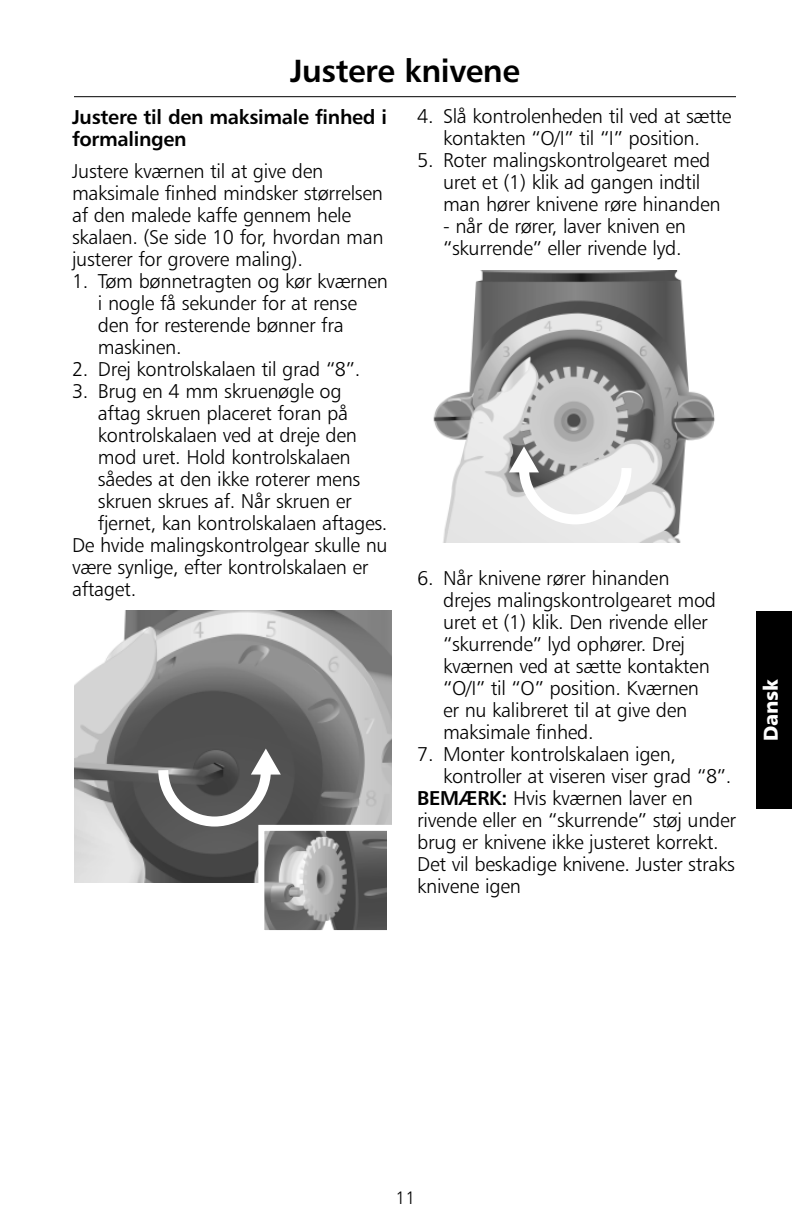
<style>
.page{position:relative;width:792px;height:1224px;background:#fff}
.page>*{position:absolute;margin:0;border:0;box-sizing:border-box;transform-origin:0 0}
.t1{font:32px "Humanist 777 BT Bold B";letter-spacing:-.015em;color:#000}
.t2{font:20px/22px "Humanist 777 BT Light B";letter-spacing:-.015em;color:#000}
.t3{font:20px/22px "Humanist 777 BT Bold B";letter-spacing:-.015em;color:#000}
.t4{font:20px "Humanist 777 BT Black B";color:#fff}
.t5{font:18px "Humanist 777 BT Light B";color:#000}
.s1{font-family:"Humanist 777 BT Bold B"}
</style>
<div class="page">
<div style="left:756px;top:611px;width:36px;height:198px;background:#000"></div>
<hr style="left:74px;top:96px;width:662px;height:1px;background:#000">
<img style="left:74px;top:611px;width:318px;height:272px">
<svg style="left:153px;top:749px;width:128px;height:83px"></svg>
<img style="left:265px;top:832px;width:121px;height:97px">
<div style="left:258px;top:825px;width:135px;height:111px;border:6px solid #fff"></div>
<img style="left:433px;top:270px;width:282px;height:272px">
<svg style="left:509px;top:446px;width:128px;height:83px"></svg>
<h1 class="t1" style="left:290px;top:57px;width:231px">Justere knivene</h1>
<p class="t3" style="left:72px;top:107px;width:317px">Justere til den maksimale finhed i formalingen</p>
<p class="t2" style="left:72px;top:161px;width:313px">Justere kværnen til at give den maksimale finhed mindsker størrelsen af den malede kaffe gennem hele skalaen. (Se side 10 for, hvordan man justerer for grovere maling).</p>
<p class="t2" style="left:98px;top:271px;width:292px;text-indent:-26px">1. Tøm bønnetragten og kør kværnen i nogle få sekunder for at rense den for resterende bønner fra maskinen.</p>
<p class="t2" style="left:72px;top:359px;width:290px">2. Drej kontrolskalaen til grad “8”.</p>
<p class="t2" style="left:72px;top:381px;width:271px">3. Brug en 4 mm skruenøgle og</p>
<p class="t2" style="left:98px;top:403px;width:252px">aftag skruen placeret foran på</p>
<p class="t2" style="left:98px;top:425px;width:261px">kontrolskalaen ved at dreje den</p>
<p class="t2" style="left:98px;top:447px;width:254px">mod uret. Hold kontrolskalaen</p>
<p class="t2" style="left:98px;top:469px;width:264px">såedes at den ikke roterer mens</p>
<p class="t2" style="left:98px;top:491px;width:256px">skruen skrues af. Når skruen er</p>
<p class="t2" style="left:98px;top:513px;width:291px">fjernet, kan kontrolskalaen aftages.</p>
<p class="t2" style="left:72px;top:535px;width:317px">De hvide malingskontrolgear skulle nu</p>
<p class="t2" style="left:72px;top:557px;width:298px">være synlige, efter kontrolskalaen er</p>
<p class="t2" style="left:72px;top:579px;width:66px">aftaget.</p>
<p class="t2" style="left:417px;top:106px;width:316px;text-align:center">4. Slå kontrolenheden til ved at sætte kontakten “O/I” til “I” position.</p>
<p class="t2" style="left:443px;top:150px;width:279px;text-indent:-26px">5. Roter malingskontrolgearet med uret et (1) klik ad gangen indtil man hører knivene røre hinanden</p>
<p class="t2" style="left:443px;top:216px;width:244px">- når de rører, laver kniven en “skurrende” eller rivende lyd.</p>
<p class="t2" style="left:443px;top:568px;width:275px;text-indent:-26px">6. Når knivene rører hinanden drejes malingskontrolgearet mod uret et (1) klik. Den rivende eller “skurrende” lyd ophører. Drej kværnen ved at sætte kontakten “O/I” til “O” position. Kværnen er nu kalibreret til at give den maksimale finhed.</p>
<p class="t2" style="left:417px;top:744px;width:260px">7. Monter kontrolskalaen igen,</p>
<p class="t2" style="left:443px;top:766px;width:290px">kontroller at viseren viser grad “8”.</p>
<p class="t2" style="left:417px;top:788px;width:277px"><span class="s1">BEMÆRK:</span> Hvis kværnen laver en</p>
<p class="t2" style="left:417px;top:810px;width:321px">rivende eller en “skurrende” støj under</p>
<p class="t2" style="left:417px;top:832px;width:303px">brug er knivene ikke justeret korrekt.</p>
<p class="t2" style="left:417px;top:854px;width:319px">Det vil beskadige knivene. Juster straks</p>
<p class="t2" style="left:417px;top:876px;width:105px">knivene igen</p>
<p class="t4" style="left:762px;top:741px;width:64px;rotate:-90deg">Dansk</p>
<p class="t5" style="left:395px;top:1190px;width:22px">11</p>
</div>
